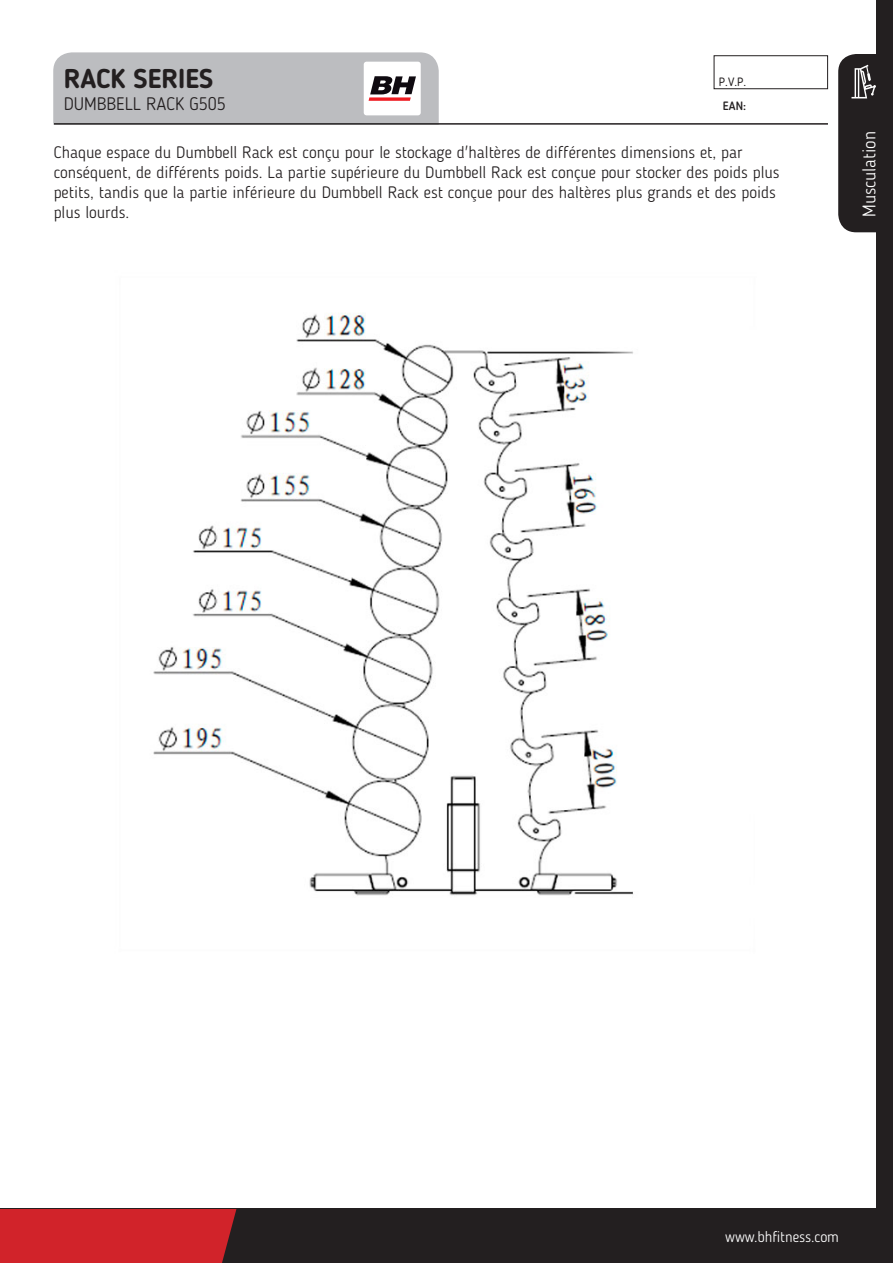
<style>
.page{position:relative;width:893px;height:1263px;background:#fff}
.page>*{position:absolute;margin:0;border:0;box-sizing:border-box;transform-origin:0 0}
.SKU{font:700 27px "Blogger Sans";color:#231f20}
.SKU-2{font:300 18px "Blogger Sans";color:#231f20}
.t1{font:300 18px "Blogger Sans";color:#fff}
.t2{font:300 16.5px/20px "Blogger Sans";color:#231f20}
.t3{font:300 15px "Blogger Sans";color:#fff}
.t4{font:12px "Blogger Sans";color:#231f20}
.t5{font:500 12px "Blogger Sans";color:#231f20}
</style>
<div class="page">
<hr style="left:54px;top:123px;width:774px;height:2px;background:#231f20">
<svg style="left:53px;top:52px;width:386px;height:73px;background:#bcbbbe"></svg>
<div style="left:0;top:1209px;width:893px;height:54px;background:#231f20"></div>
<div style="left:0;top:1209px;width:236px;height:54px;background:#d1232a"></div>
<div style="left:876px;top:0;width:17px;height:1263px;background:#231f20"></div>
<div style="left:714px;top:55px;width:114px;height:34px;border:1px solid #231f20"></div>
<svg style="left:838px;top:54px;width:38px;height:178px;background:#302d2d"></svg>
<img style="left:153px;top:313px;width:480px;height:583px">
<p class="SKU" style="left:64px;top:63px;width:151px">RACK SERIES</p>
<p class="SKU-2" style="left:64px;top:93px;width:164px">DUMBBELL RACK G505</p>
<p class="t4" style="left:719px;top:75px;width:29px">P.V.P.</p>
<p class="t5" style="left:723px;top:98px;width:25px">EAN:</p>
<p class="t2" style="left:54px;top:142px;width:727px">Chaque espace du Dumbbell Rack est conçu pour le stockage d'haltères de différentes dimensions et, par conséquent, de différents poids. La partie supérieure du Dumbbell Rack est conçue pour stocker des poids plus petits, tandis que la partie inférieure du Dumbbell Rack est conçue pour des haltères plus grands et des poids plus lourds.</p>
<p class="t1" style="left:858px;top:217px;width:87px;rotate:-90deg">Musculation</p>
<p class="t3" style="left:725px;top:1228px;width:115px">www.bhfitness.com</p>
</div>
